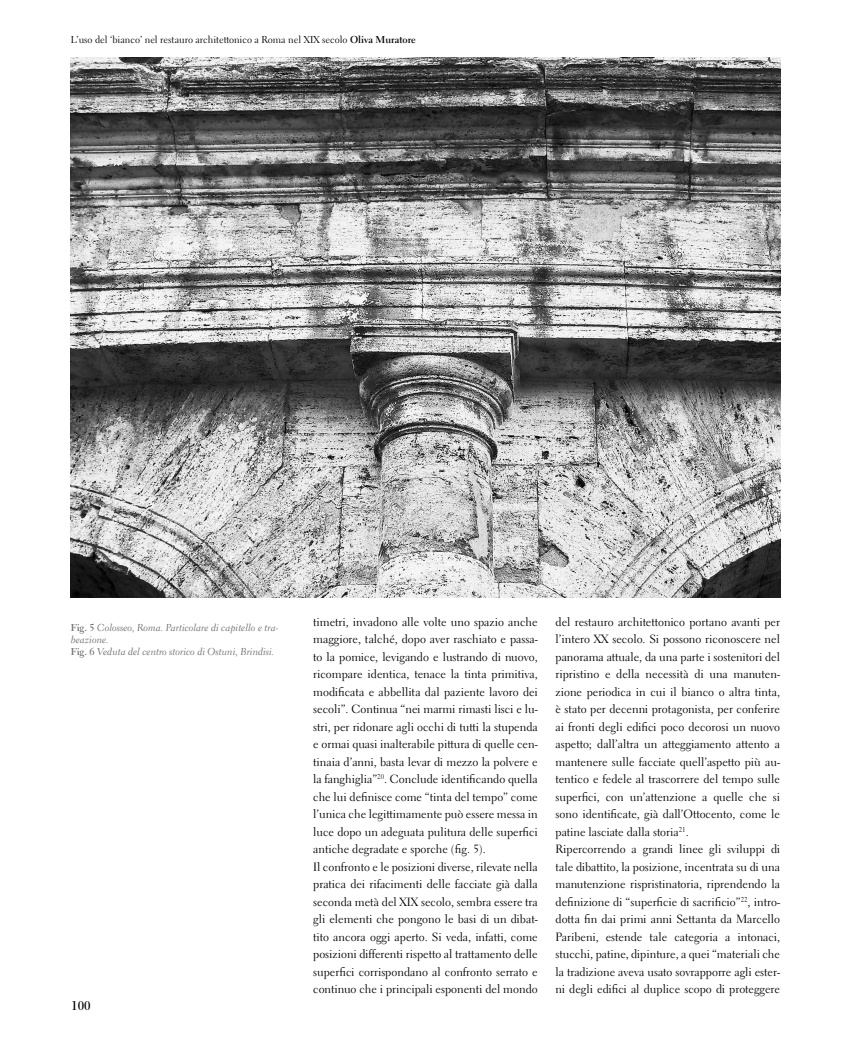
<style>
.page{position:relative;width:851px;height:1063px;background:#fff}
.page>*{position:absolute;margin:0;border:0;box-sizing:border-box;transform-origin:0 0}
.t1{font:700 12.5px "Electra LT Std";color:#000}
.t2{font:11.88px/17.5px "Electra LT Std";color:#000}
.t3{font:10px/12px "Electra LT Std Cursive";color:#706f6f}
.t4{font:10px "Electra LT Std";color:#000}
.s1{font-weight:700}
.s2{font-family:"Electra LT Std";font-weight:700}
</style>
<div class="page">
<img style="left:71px;top:58px;width:709px;height:539px">
<p class="t4" style="left:71px;top:33px;width:346px">L’uso del ‘bianco’ nel restauro architettonico a Roma nel XIX secolo <span class="s1">Oliva Muratore</span></p>
<p class="t3" style="left:71px;top:622px;width:209px"><span class="s2">Fig. 5</span> Colosseo, Roma. Particolare di capitello e tra&shy;beazione.<br><span class="s2">Fig. 6</span> Veduta del centro storico di Ostuni, Brindisi.</p>
<p class="t1" style="left:71px;top:998px;width:21px">100</p>
<p class="t2" style="left:313px;top:613px;width:226px">timetri, invadono alle volte uno spazio anche maggiore, talché, dopo aver raschiato e passa&shy;to la pomice, levigando e lustrando di nuovo, ricompare identica, tenace la tinta primitiva, modificata e abbellita dal paziente lavoro dei secoli”. Continua “nei marmi rimasti lisci e lu&shy;stri, per ridonare agli occhi di tutti la stupenda e ormai quasi inalterabile pittura di quelle cen&shy;tinaia d’anni, basta levar di mezzo la polvere e la fanghiglia”<sup>20</sup>. Conclude identificando quella che lui definisce come “tinta del tempo” come l’unica che legittimamente può essere messa in luce dopo un adeguata pulitura delle superfici antiche degradate e sporche (fig. 5).<br>Il confronto e le posizioni diverse, rilevate nella pratica dei rifacimenti delle facciate già dalla seconda metà del XIX secolo, sembra essere tra gli elementi che pongono le basi di un dibat&shy;tito ancora oggi aperto. Si veda, infatti, come posizioni differenti rispetto al trattamento delle superfici corrispondano al confronto serrato e continuo che i principali esponenti del mondo</p>
<p class="t2" style="left:555px;top:613px;width:226px">del restauro architettonico portano avanti per l’intero XX secolo. Si possono riconoscere nel panorama attuale, da una parte i sostenitori del ripristino e della necessità di una manuten&shy;zione periodica in cui il bianco o altra tinta, è stato per decenni protagonista, per conferire ai fronti degli edifici poco decorosi un nuovo aspetto; dall’altra un atteggiamento attento a mantenere sulle facciate quell’aspetto più au&shy;tentico e fedele al trascorrere del tempo sulle superfici, con un’attenzione a quelle che si sono identificate, già dall’Ottocento, come le patine lasciate dalla storia<sup>21</sup>.<br>Ripercorrendo a grandi linee gli sviluppi di tale dibattito, la posizione, incentrata su di una manutenzione rispristinatoria, riprendendo la definizione di “superficie di sacrificio”<sup>22</sup>, intro&shy;dotta fin dai primi anni Settanta da Marcello Paribeni, estende tale categoria a intonaci, stucchi, patine, dipinture, a quei “materiali che la tradizione aveva usato sovrapporre agli ester&shy;ni degli edifici al duplice scopo di proteggere</p>
</div>
